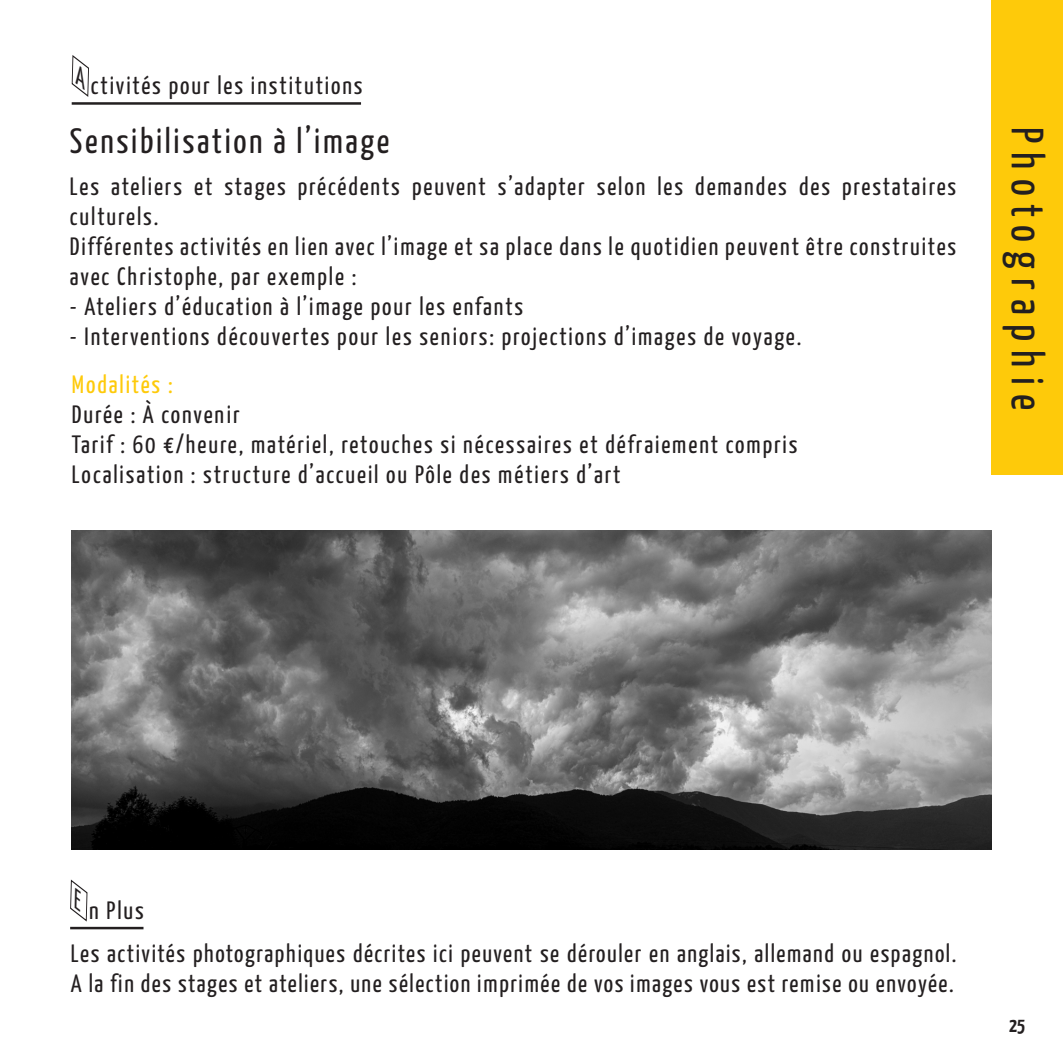
<style>
.page{position:relative;width:1063px;height:1063px;background:#fff}
.page>*{position:absolute;margin:0;border:0;box-sizing:border-box;transform-origin:0 0}
.t1{font:45px "Yanone Kaffeesatz";letter-spacing:.2em;color:#231f20}
.t2{font:35px "Yanone Kaffeesatz";letter-spacing:.075em;color:#231f20}
.t3{font:25px/30px "Yanone Kaffeesatz";letter-spacing:.075em;color:#231f20}
.t4{font:700 20px "Yanone Kaffeesatz";color:#231f20}
.s1{color:#feca0a}
</style>
<div class="page">
<hr style="left:72px;top:102px;width:289px;height:3px;background:#231f20">
<img style="left:72px;top:530px;width:919px;height:320px">
<hr style="left:70px;top:927px;width:74px;height:2px;background:#231f20">
<div style="left:991px;top:0;width:72px;height:475px;background:#feca0a"></div>
<svg style="left:71px;top:55px;width:18px;height:42px"></svg>
<svg style="left:70px;top:879px;width:18px;height:43px"></svg>
<p class="t3" style="left:91px;top:69px;width:273px">ctivités pour les institutions</p>
<p class="t2" style="left:70px;top:116px;width:321px">Sensibilisation à l’image</p>
<p class="t3" style="left:70px;top:170px;width:888px">Les ateliers et stages précédents peuvent s’adapter selon les demandes des prestataires culturels.</p>
<p class="t3" style="left:70px;top:230px;width:888px">Différentes activités en lien avec l’image et sa place dans le quotidien peuvent être construites avec Christophe, par exemple :</p>
<p class="t3" style="left:70px;top:290px;width:455px">- Ateliers d’éducation à l’image pour les enfants</p>
<p class="t3" style="left:70px;top:320px;width:733px">- Interventions découvertes pour les seniors: projections d’images de voyage.</p>
<p class="t3" style="left:72px;top:368px;width:727px"><span class="s1">Modalités :<br></span>Durée : À convenir<br>Tarif : 60 €/heure, matériel, retouches si nécessaires et défraiement compris Localisation : structure d’accueil ou Pôle des métiers d’art</p>
<p class="t1" style="left:1059px;top:127px;width:285px;rotate:90deg">Photographie</p>
<p class="t3" style="left:89px;top:894px;width:56px">n Plus</p>
<p class="t3" style="left:71px;top:937px;width:887px">Les activités photographiques décrites ici peuvent se dérouler en anglais, allemand ou espagnol.<br>A la fin des stages et ateliers, une sélection imprimée de vos images vous est remise ou envoyée.</p>
<p class="t4" style="left:1009px;top:1010px;width:18px">25</p>
</div>
